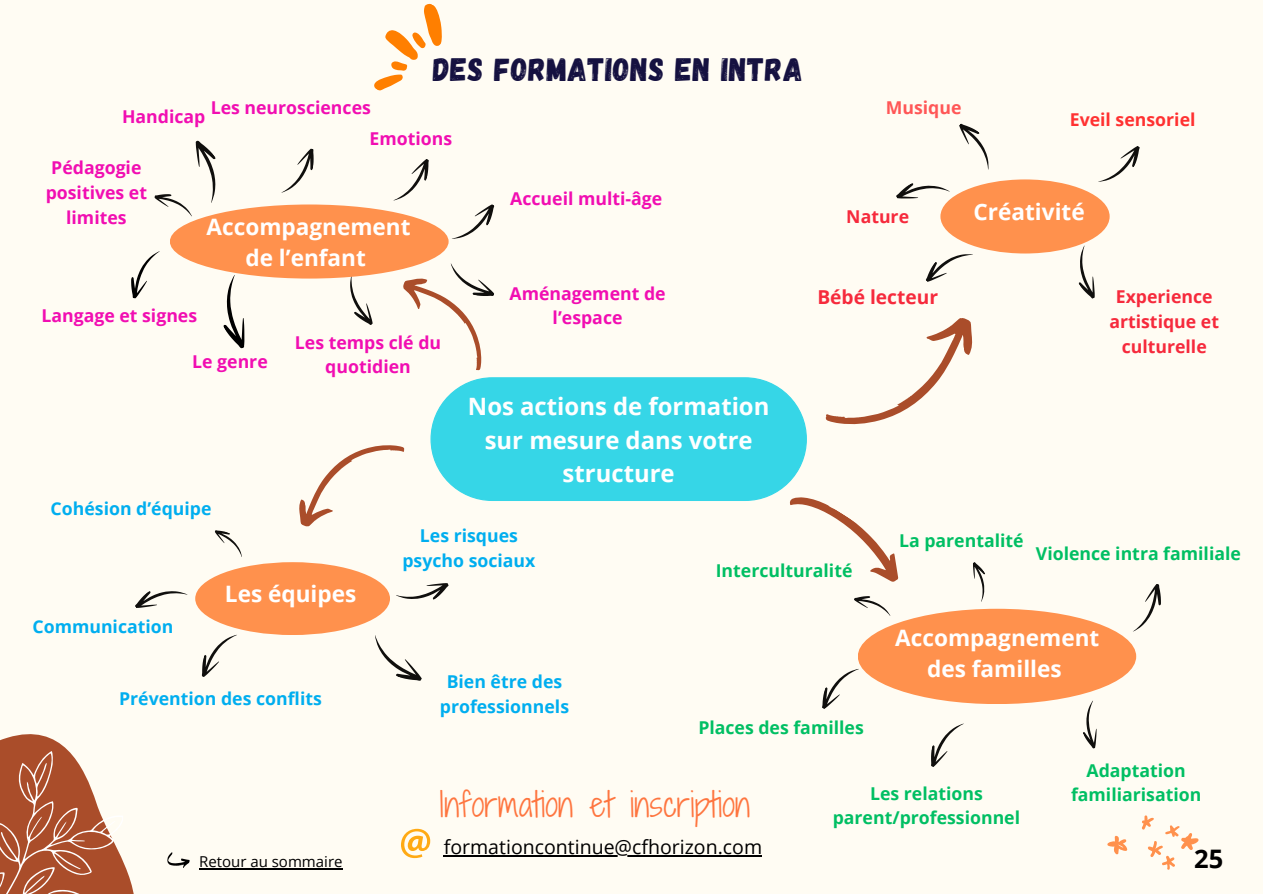
<style>
.page{position:relative;width:1263px;height:894px;background:#fff}
.page>*{position:absolute;margin:0;border:0;box-sizing:border-box;transform-origin:0 0}
.t1{font:32.7px "Shadows Into Light Two";letter-spacing:.01em;color:#fe753f}
.t2{font:32.4px "Gagalin";letter-spacing:.02em;color:#151140}
.t3{font:700 25.5px "Open Sans";color:#000}
.t4{font:700 23.85px/33.3px "Open Sans";color:#fff;text-align:center}
.t5{font:700 22.65px/31.5px "Open Sans";color:#fff;text-align:center}
.t6{font:19.5px "Open Sans";color:#000}
.t7{font:700 19.2px "Open Sans";color:#f62a3c}
.t8{font:700 17.7px/24.8px "Open Sans";color:#f10eb2;text-align:center}
.t9{font:700 17.7px "Open Sans";color:#00bf63}
.t10{font:700 17.7px/24.8px "Open Sans";color:#00aeef;text-align:center}
.t11{font:700 17.7px/24.8px "Open Sans";color:#f62a3c;text-align:center}
.t12{font:700 17.7px "Open Sans";color:#ff3131}
.t13{font:700 17.7px "Open Sans";color:#ff5757}
.t14{font:15px "Open Sans";color:#000}
</style>
<div class="page">
<div style="left:0;top:0;width:1263px;height:893px;background:#fffcf3"></div>
<svg style="left:374px;top:3px;width:68px;height:88px"></svg>
<svg style="left:1107px;top:835px;width:20px;height:19px"></svg>
<svg style="left:1142px;top:815px;width:57px;height:54px"></svg>
<svg style="left:430px;top:377px;width:377px;height:124px;background:#43d8e7"></svg>
<svg style="left:1098px;top:146px;width:42px;height:36px"></svg>
<div style="left:858px;top:608px;width:278px;height:96px;background:#ff914d;border-radius:50%"></div>
<div style="left:195px;top:562px;width:195px;height:73px;background:#ff914d;border-radius:50%"></div>
<div style="left:940px;top:179px;width:170px;height:74px;background:#ff914d;border-radius:50%"></div>
<svg style="left:1063px;top:245px;width:32px;height:54px"></svg>
<svg style="left:925px;top:239px;width:48px;height:43px"></svg>
<svg style="left:281px;top:148px;width:33px;height:45px"></svg>
<svg style="left:931px;top:723px;width:33px;height:44px"></svg>
<svg style="left:822px;top:659px;width:37px;height:50px"></svg>
<svg style="left:1083px;top:700px;width:14px;height:49px"></svg>
<svg style="left:1133px;top:584px;width:28px;height:48px"></svg>
<svg style="left:973px;top:562px;width:12px;height:40px"></svg>
<svg style="left:375px;top:635px;width:47px;height:46px"></svg>
<svg style="left:396px;top:583px;width:53px;height:17px"></svg>
<svg style="left:201px;top:626px;width:37px;height:51px"></svg>
<svg style="left:135px;top:591px;width:53px;height:17px"></svg>
<svg style="left:214px;top:530px;width:28px;height:27px"></svg>
<svg style="left:896px;top:123px;width:107px;height:91px"></svg>
<svg style="left:334px;top:274px;width:42px;height:51px"></svg>
<svg style="left:131px;top:251px;width:29px;height:48px"></svg>
<svg style="left:223px;top:274px;width:42px;height:75px"></svg>
<svg style="left:154px;top:140px;width:62px;height:77px"></svg>
<svg style="left:393px;top:159px;width:36px;height:42px"></svg>
<svg style="left:299px;top:445px;width:106px;height:82px"></svg>
<svg style="left:825px;top:318px;width:148px;height:107px"></svg>
<svg style="left:396px;top:263px;width:98px;height:108px"></svg>
<svg style="left:781px;top:485px;width:118px;height:97px"></svg>
<svg style="left:854px;top:596px;width:37px;height:20px"></svg>
<svg style="left:401px;top:828px;width:29px;height:29px"></svg>
<svg style="left:452px;top:204px;width:43px;height:35px"></svg>
<div style="left:170px;top:204px;width:279px;height:74px;background:#ff914d;border-radius:50%"></div>
<hr style="left:444px;top:854px;width:318px;height:2px;background:#000">
<svg style="left:0;top:734px;width:190px;height:159px"></svg>
<hr style="left:199px;top:868px;width:144px;height:1px;background:#000">
<p class="t8" style="left:211px;top:95px;width:162px">Les neurosciences</p>
<p class="t8" style="left:122px;top:104px;width:85px">Handicap</p>
<h4 class="t2" style="left:433px;top:48px;width:371px">DES FORMATIONS EN INTRA</h4>
<p class="t8" style="left:46px;top:155px;width:103px">Pédagogie positives et limites</p>
<p class="t8" style="left:369px;top:125px;width:84px">Emotions</p>
<p class="t5" style="left:207px;top:210px;width:206px">Accompagnement de l’enfant</p>
<h4 class="t8" style="left:41px;top:303px;width:157px">Langage et signes</h4>
<h4 class="t8" style="left:192px;top:348px;width:77px">Le genre</h4>
<h4 class="t8" style="left:295px;top:329px;width:148px">Les temps clé du quotidien</h4>
<h4 class="t10" style="left:51px;top:496px;width:162px">Cohésion d’équipe</h4>
<h4 class="t8" style="left:510px;top:186px;width:154px">Accueil multi-âge</h4>
<h4 class="t8" style="left:509px;top:280px;width:158px">Aménagement de l’espace</h4>
<h3 class="t4" style="left:468px;top:389px;width:303px">Nos actions de formation sur mesure dans votre structure</h3>
<p class="t13" style="left:886px;top:95px;width:77px">Musique</p>
<p class="t12" style="left:1070px;top:107px;width:127px">Eveil sensoriel</p>
<p class="t11" style="left:846px;top:203px;width:64px">Nature</p>
<p class="t7" style="left:817px;top:283px;width:122px">Bébé lecteur</p>
<h3 class="t5" style="left:973px;top:195px;width:113px">Créativité</h3>
<p class="t11" style="left:1109px;top:284px;width:111px">Experience artistique et culturelle</p>
<h4 class="t10" style="left:32px;top:613px;width:142px">Communication</h4>
<h1 class="t5" style="left:225px;top:577px;width:133px">Les équipes</h1>
<h4 class="t10" style="left:119px;top:685px;width:204px">Prévention des conflits</h4>
<h4 class="t10" style="left:402px;top:522px;width:135px">Les risques psycho sociaux</h4>
<h4 class="t10" style="left:440px;top:668px;width:131px">Bien être des professionnels</h4>
<p class="t9" style="left:716px;top:558px;width:138px">Interculturalité</p>
<h4 class="t9" style="left:698px;top:714px;width:167px">Places des familles</h4>
<p class="t9" style="left:899px;top:527px;width:126px">La parentalité</p>
<p class="t9" style="left:1036px;top:540px;width:207px">Violence intra familiale</p>
<p class="t5" style="left:895px;top:621px;width:206px">Accompagnement des familles</p>
<h4 class="t9" style="left:1086px;top:757px;width:101px">Adaptation</h4>
<p class="t9" style="left:870px;top:780px;width:114px">Les relations</p>
<h4 class="t9" style="left:1071px;top:782px;width:132px">familiarisation</h4>
<p class="t9" style="left:833px;top:805px;width:189px">parent/professionnel</p>
<p class="t1" style="left:439px;top:780px;width:312px">Information et inscription</p>
<p class="t6" style="left:444px;top:832px;width:320px">formationcontinue@cfhorizon.com</p>
<p class="t14" style="left:199px;top:851px;width:145px">Retour au sommaire</p>
<h4 class="t3" style="left:1194px;top:840px;width:31px">25</h4>
</div>
